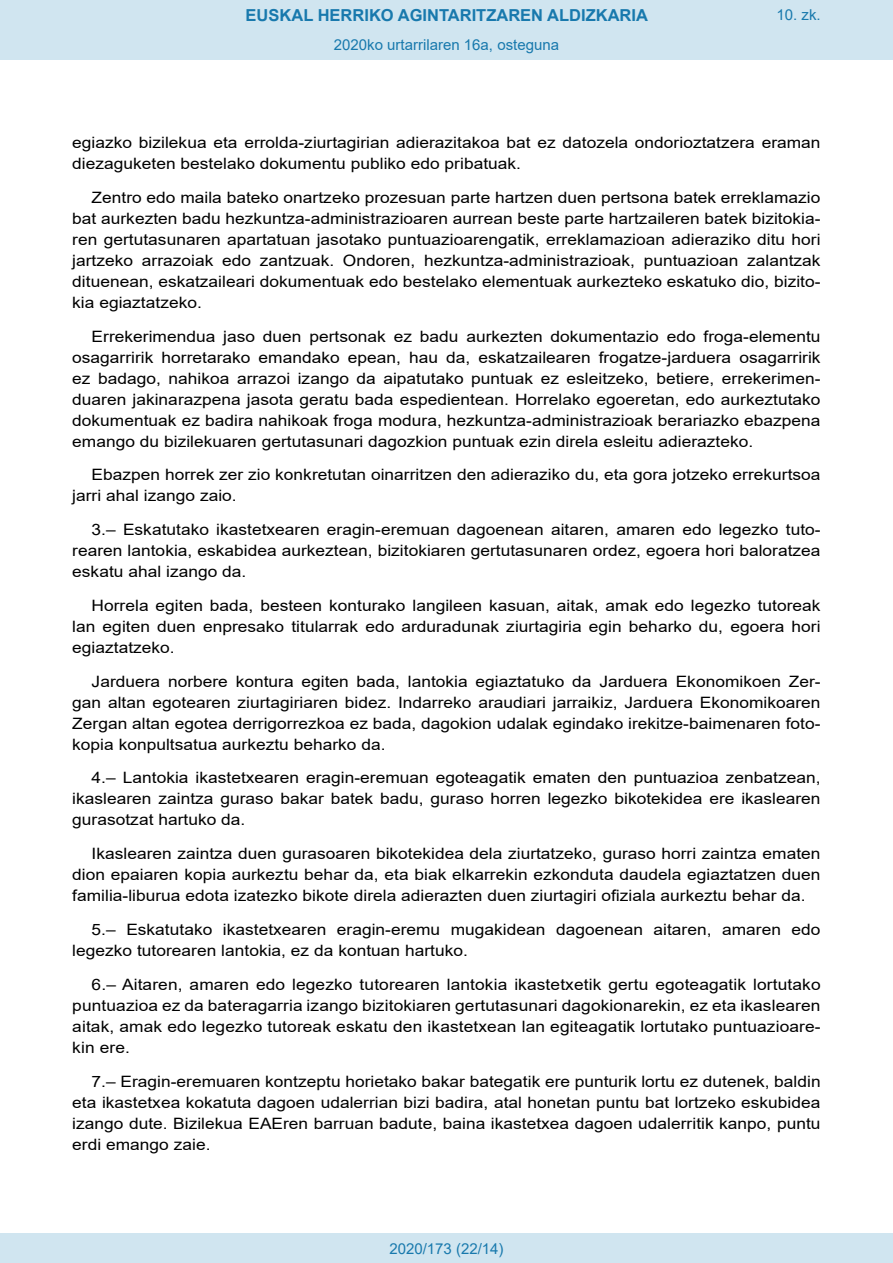
<style>
.page{position:relative;width:893px;height:1263px;background:#fff}
.page>*{position:absolute;margin:0;border:0;box-sizing:border-box;transform-origin:0 0}
.t1{font:700 16.5px "Arial";color:#1879ad}
.BOPVDetalle{font:15.6px/21px "Arial";color:#000;text-align:justify;scale:1.11 1}
.Paginacion_Centro{font:15px "Arial";color:#1879ad}
</style>
<div class="page">
<div style="left:0;top:0;width:893px;height:60px;background:#d0e5f0"></div>
<div style="left:0;top:1233px;width:893px;height:30px;background:#d0e5f0"></div>
<p class="t1" style="left:246px;top:3px;width:404px">EUSKAL HERRIKO AGINTARITZAREN ALDIZKARIA</p>
<p class="Paginacion_Centro" style="left:334px;top:35px;width:227px">2020ko urtarrilaren 16a, osteguna</p>
<p class="Paginacion_Centro" style="left:776px;top:5px;width:46px">10. zk.</p>
<p class="BOPVDetalle" style="left:72px;top:132px;width:676px">egiazko bizilekua eta errolda-ziurtagirian adierazitakoa bat ez datozela ondorioztatzera eraman diezaguketen bestelako dokumentu publiko edo pribatuak.</p>
<p class="BOPVDetalle" style="left:72px;top:187px;width:676px;text-indent:19px">Zentro edo maila bateko onartzeko prozesuan parte hartzen duen pertsona batek erreklamazio bat aurkezten badu hezkuntza-administrazioaren aurrean beste parte hartzaileren batek bizitokia&shy;ren gertutasunaren apartatuan jasotako puntuazioarengatik, erreklamazioan adieraziko ditu hori jartzeko arrazoiak edo zantzuak. Ondoren, hezkuntza-administrazioak, puntuazioan zalantzak dituenean, eskatzaileari dokumentuak edo bestelako elementuak aurkezteko eskatuko dio, bizito&shy;kia egiaztatzeko.</p>
<p class="BOPVDetalle" style="left:72px;top:326px;width:676px;text-indent:19px">Errekerimendua jaso duen pertsonak ez badu aurkezten dokumentazio edo froga-elementu osagarririk horretarako emandako epean, hau da, eskatzailearen frogatze-jarduera osagarririk ez badago, nahikoa arrazoi izango da aipatutako puntuak ez esleitzeko, betiere, errekerimen&shy;duaren jakinarazpena jasota geratu bada espedientean. Horrelako egoeretan, edo aurkeztutako dokumentuak ez badira nahikoak froga modura, hezkuntza-administrazioak berariazko ebazpena emango du bizilekuaren gertutasunari dagozkion puntuak ezin direla esleitu adierazteko.</p>
<p class="BOPVDetalle" style="left:72px;top:464px;width:676px;text-indent:19px">Ebazpen horrek zer zio konkretutan oinarritzen den adieraziko du, eta gora jotzeko errekurtsoa jarri ahal izango zaio.</p>
<p class="BOPVDetalle" style="left:72px;top:519px;width:676px;text-indent:19px">3.– Eskatutako ikastetxearen eragin-eremuan dagoenean aitaren, amaren edo legezko tuto&shy;rearen lantokia, eskabidea aurkeztean, bizitokiaren gertutasunaren ordez, egoera hori baloratzea eskatu ahal izango da.</p>
<p class="BOPVDetalle" style="left:72px;top:595px;width:676px;text-indent:19px">Horrela egiten bada, besteen konturako langileen kasuan, aitak, amak edo legezko tutoreak lan egiten duen enpresako titularrak edo arduradunak ziurtagiria egin beharko du, egoera hori egiaztatzeko.</p>
<p class="BOPVDetalle" style="left:72px;top:671px;width:676px;text-indent:19px">Jarduera norbere kontura egiten bada, lantokia egiaztatuko da Jarduera Ekonomikoen Zer&shy;gan altan egotearen ziurtagiriaren bidez. Indarreko araudiari jarraikiz, Jarduera Ekonomikoaren Zergan altan egotea derrigorrezkoa ez bada, dagokion udalak egindako irekitze-baimenaren foto&shy;kopia konpultsatua aurkeztu beharko da.</p>
<p class="BOPVDetalle" style="left:72px;top:767px;width:676px;text-indent:19px">4.– Lantokia ikastetxearen eragin-eremuan egoteagatik ematen den puntuazioa zenbatzean, ikaslearen zaintza guraso bakar batek badu, guraso horren legezko bikotekidea ere ikaslearen gurasotzat hartuko da.</p>
<p class="BOPVDetalle" style="left:72px;top:843px;width:676px;text-indent:19px">Ikaslearen zaintza duen gurasoaren bikotekidea dela ziurtatzeko, guraso horri zaintza ematen dion epaiaren kopia aurkeztu behar da, eta biak elkarrekin ezkonduta daudela egiaztatzen duen familia-liburua edota izatezko bikote direla adierazten duen ziurtagiri ofiziala aurkeztu behar da.</p>
<p class="BOPVDetalle" style="left:72px;top:919px;width:676px;text-indent:19px">5.– Eskatutako ikastetxearen eragin-eremu mugakidean dagoenean aitaren, amaren edo legezko tutorearen lantokia, ez da kontuan hartuko.</p>
<p class="BOPVDetalle" style="left:72px;top:974px;width:676px;text-indent:19px">6.– Aitaren, amaren edo legezko tutorearen lantokia ikastetxetik gertu egoteagatik lortutako puntuazioa ez da bateragarria izango bizitokiaren gertutasunari dagokionarekin, ez eta ikaslearen aitak, amak edo legezko tutoreak eskatu den ikastetxean lan egiteagatik lortutako puntuazioare&shy;kin ere.</p>
<p class="BOPVDetalle" style="left:72px;top:1070px;width:676px;text-indent:19px">7.– Eragin-eremuaren kontzeptu horietako bakar bategatik ere punturik lortu ez dutenek, baldin eta ikastetxea kokatuta dagoen udalerrian bizi badira, atal honetan puntu bat lortzeko eskubidea izango dute. Bizilekua EAEren barruan badute, baina ikastetxea dagoen udalerritik kanpo, puntu erdi emango zaie.</p>
<p class="Paginacion_Centro" style="left:389px;top:1238px;width:116px">2020/173 (22/14)</p>
</div>
